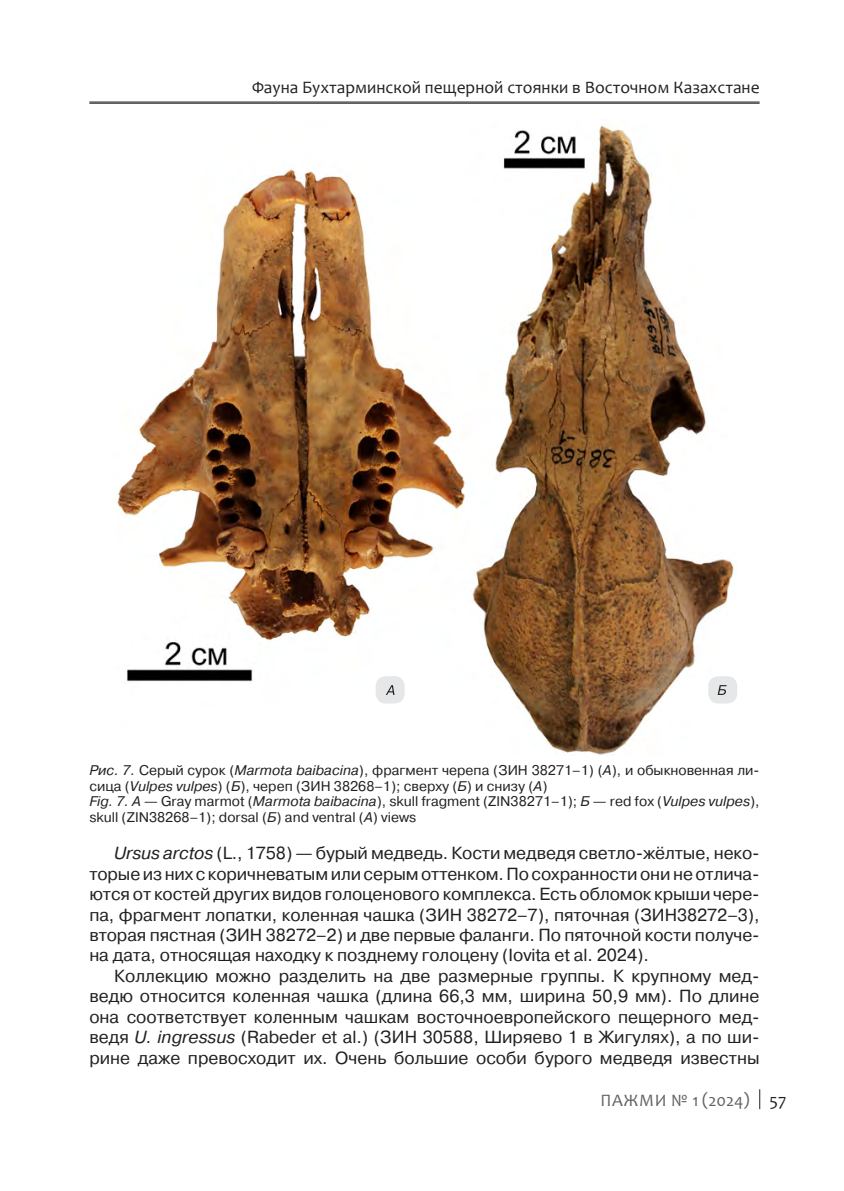
<style>
.page{position:relative;width:844px;height:1191px;background:#fff}
.page>*{position:absolute;margin:0;border:0;box-sizing:border-box;transform-origin:0 0}
.t1{font:17.5px/20.5px "Pragmatica";color:#231f20;text-align:justify}
.t2{font:17.5px "Candara";color:#231f20}
.t3{font:17.5px "Candara";letter-spacing:.02em;color:#636366}
.t4{font:14px/15.8px "Pragmatica";color:#231f20}
.s1{font-style:italic}
.s2{color:#231f20}
</style>
<div class="page">
<svg style="left:759px;top:1089px;width:1px;height:20px"></svg>
<hr style="left:89px;top:102px;width:670px;height:1px;background:#231f20">
<hr style="left:89px;top:103px;width:670px;height:1px;background:#231f20">
<img style="left:117px;top:124px;width:620px;height:631px">
<div style="left:375px;top:676px;width:29px;height:27px;background:#e6e7e9;border-radius:10px"></div>
<svg style="left:386px;top:685px;width:8px;height:10px"></svg>
<div style="left:708px;top:676px;width:29px;height:27px;background:#e6e7e9;border-radius:10px"></div>
<svg style="left:717px;top:685px;width:9px;height:10px"></svg>
<p class="t2" style="left:252px;top:77px;width:509px">Фауна Бухтарминской пещерной стоянки в Восточном Казахстане</p>
<p class="t4" style="left:89px;top:762px;width:671px"><span class="s1">Рис. 7.</span> Серый сурок (<span class="s1">Marmota baibacina</span>), фрагмент черепа (ЗИН 38271–1) (<span class="s1">А</span>), и обыкновенная ли&shy;сица (<span class="s1">Vulpes vulpes</span>) (<span class="s1">Б</span>), череп (ЗИН 38268–1); сверху (<span class="s1">Б</span>) и снизу (<span class="s1">А</span>)<br><span class="s1">Fig. 7. A</span> — Gray marmot (<span class="s1">Marmota baibacina</span>), skull fragment (ZIN38271–1); <span class="s1">Б</span> — red fox (<span class="s1">Vulpes vulpes</span>), skull (ZIN38268–1); dorsal (<span class="s1">Б</span>) and ventral (<span class="s1">A</span>) views</p>
<p class="t1" style="left:89px;top:843px;width:671px;text-indent:25px"><span class="s1">Ursus arctos</span> (L., 1758) — бурый медведь. Кости медведя светло-жёлтые, неко&shy;торые изних с коричневатым или серым оттенком. Посохранности они неотлича&shy;ются от костей других видов голоценового комплекса. Есть обломок крыши чере&shy;па, фрагмент лопатки, коленная чашка (ЗИН 38272–7), пяточная (ЗИН38272–3), вторая пястная (ЗИН 38272–2) и две первые фаланги. По пяточной кости получе&shy;на дата, относящая находку к позднему голоцену (Iovita et al. 2024).</p>
<p class="t1" style="left:89px;top:966px;width:671px;text-indent:25px">Коллекцию можно разделить на две размерные группы. К крупному мед&shy;ведю относится коленная чашка (длина 66,3 мм, ширина 50,9 мм). По длине она соответствует коленным чашкам восточноевропейского пещерного мед&shy;ведя <span class="s1">U. ingressus</span> (Rabeder et al.) (ЗИН 30588, Ширяево 1 в Жигулях), а по ши&shy;рине даже превосходит их. Очень большие особи бурого медведя известны</p>
<p class="t3" style="left:600px;top:1088px;width:187px">ПАЖМИ № 1 (2024) <span class="s2">57</span></p>
</div>
